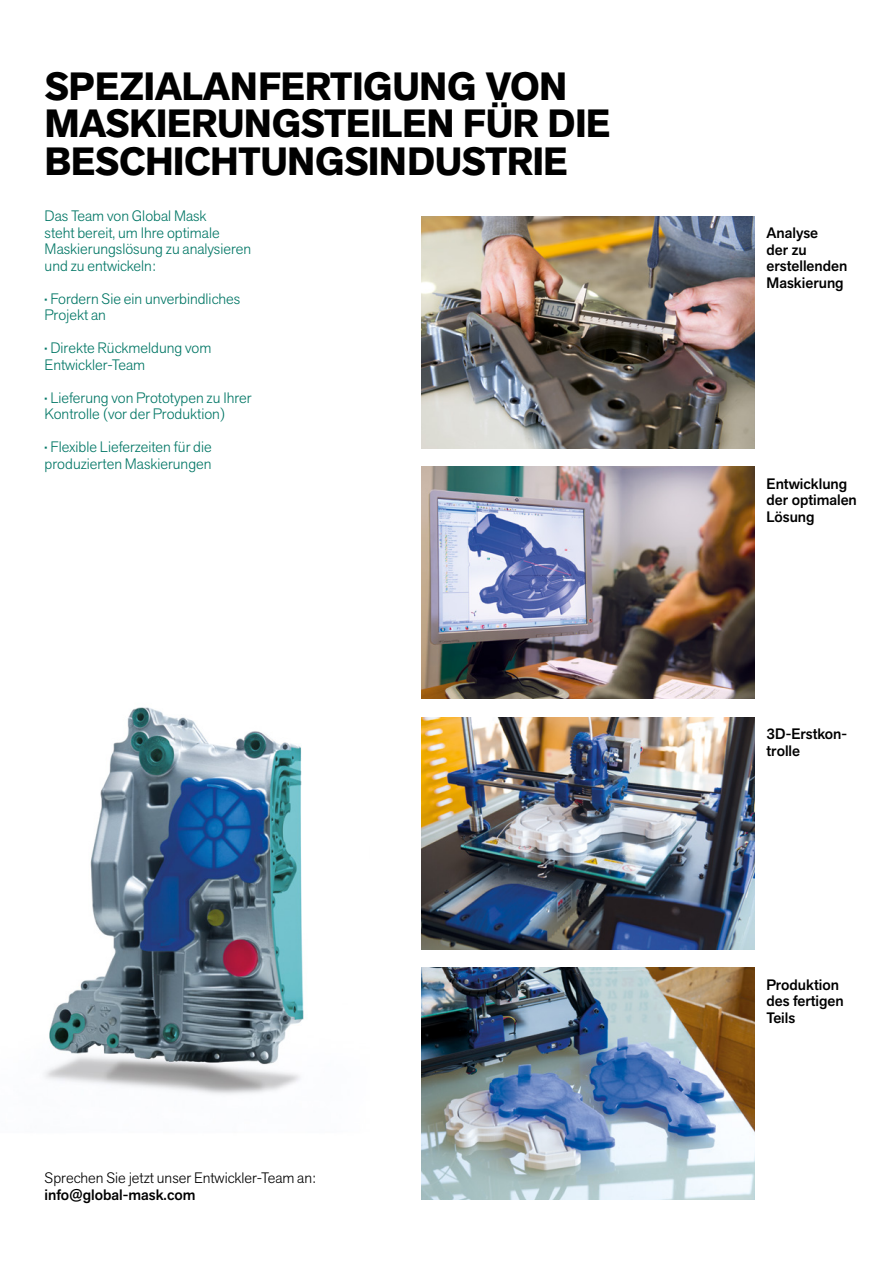
<style>
.page{position:relative;width:893px;height:1263px;background:#fff}
.page>*{position:absolute;margin:0;border:0;box-sizing:border-box;transform-origin:0 0}
.t1{font:700 39px/37.5px "Akzid Grtsk Next";letter-spacing:-.01em;color:#000}
.t2{font:300 15px/16.5px "Akzid Grtsk Next";color:#007665}
.t3{font:500 15px/16.5px "Akzid Grtsk Next";color:#000}
.t4{font:300 15px "Akzid Grtsk Next";color:#000}
</style>
<div class="page">
<img style="left:422px;top:216px;width:333px;height:232px">
<img style="left:422px;top:467px;width:333px;height:232px">
<img style="left:422px;top:968px;width:333px;height:232px">
<img style="left:422px;top:717px;width:333px;height:232px">
<img style="left:44px;top:707px;width:260px;height:388px">
<h1 class="t1" style="left:45px;top:68px;width:567px">SPEZIALANFERTIGUNG VON<br>MASKIERUNGSTEILEN FÜR DIE<br>BESCHICHTUNGSINDUSTRIE</h1>
<p class="t2" style="left:45px;top:207px;width:208px">Das Team von Global Mask<br>steht bereit, um Ihre optimale<br>Maskierungslösung zu analysieren und zu entwickeln:</p>
<p class="t2" style="left:45px;top:290px;width:197px">• Fordern Sie ein unverbindliches<br>Projekt an</p>
<p class="t2" style="left:45px;top:339px;width:168px">• Direkte Rückmeldung vom<br>Entwickler-Team</p>
<p class="t2" style="left:45px;top:389px;width:209px">• Lieferung von Prototypen zu Ihrer<br>Kontrolle (vor der Produktion)</p>
<p class="t2" style="left:45px;top:438px;width:169px">• Flexible Lieferzeiten für die produzierten Maskierungen</p>
<p class="t4" style="left:45px;top:1168px;width:272px">Sprechen Sie jetzt unser Entwickler-Team an:</p>
<p class="t3" style="left:45px;top:1186px;width:152px">info@global-mask.com</p>
<p class="t3" style="left:767px;top:225px;width:82px">Analyse<br>der zu erstellenden<br>Maskierung</p>
<p class="t3" style="left:767px;top:475px;width:92px">Entwicklung der optimalen<br>Lösung</p>
<p class="t3" style="left:767px;top:726px;width:82px">3D-Erstkon&shy;trolle</p>
<p class="t3" style="left:767px;top:976px;width:79px">Produktion des fertigen<br>Teils</p>
</div>
